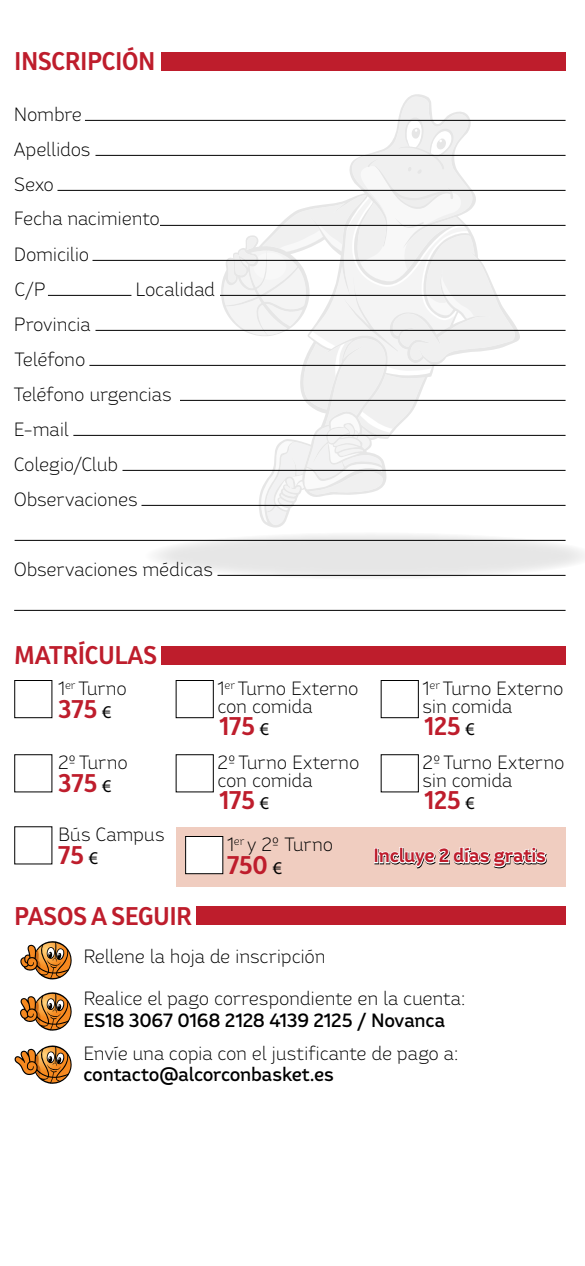
<style>
.page{position:relative;width:585px;height:1266px;background:#fff}
.page>*{position:absolute;margin:0;border:0;box-sizing:border-box;transform-origin:0 0}
.t1{font:700 24px "Bw Helder DEMO W1";color:#be1d2c}
.t2{font:300 18px "Bw Helder DEMO W3";letter-spacing:-.015em;color:#000;scale:.92 1}
.t3{font:500 18px "Bw Helder DEMO W3";letter-spacing:-.015em;color:#000;scale:.92 1}
.t4{font:700 18px "Bw Helder DEMO W3";letter-spacing:-.015em;color:#be1d2c;scale:.92 1}
.s1{font-family:"Myriad Pro";font-weight:400;font-size:18px;color:#000}
</style>
<div class="page">
<svg style="left:144px;top:96px;width:441px;height:481px"></svg>
<div style="left:176px;top:827px;width:390px;height:60px;background:#f0cdc0"></div>
<hr style="left:85px;top:120px;width:481px;height:1px;background:#000">
<hr style="left:58px;top:190px;width:508px;height:1px;background:#000">
<hr style="left:48px;top:295px;width:83px;height:1px;background:#000">
<hr style="left:96px;top:330px;width:470px;height:1px;background:#000">
<hr style="left:89px;top:365px;width:477px;height:1px;background:#000">
<hr style="left:180px;top:400px;width:386px;height:1px;background:#000">
<hr style="left:73px;top:435px;width:493px;height:1px;background:#000">
<hr style="left:122px;top:470px;width:444px;height:1px;background:#000">
<hr style="left:142px;top:505px;width:424px;height:1px;background:#000">
<hr style="left:15px;top:540px;width:551px;height:1px;background:#000">
<hr style="left:218px;top:575px;width:348px;height:1px;background:#000">
<hr style="left:14px;top:610px;width:552px;height:1px;background:#000">
<hr style="left:96px;top:155px;width:470px;height:1px;background:#000">
<hr style="left:160px;top:225px;width:406px;height:1px;background:#000">
<hr style="left:92px;top:260px;width:474px;height:1px;background:#000">
<hr style="left:220px;top:295px;width:346px;height:1px;background:#000">
<div style="left:161px;top:646px;width:405px;height:18px;background:#be1d2c"></div>
<div style="left:161px;top:52px;width:405px;height:19px;background:#be1d2c"></div>
<div style="left:15px;top:680px;width:37px;height:38px;border:1px solid #000"></div>
<div style="left:186px;top:837px;width:37px;height:37px;background:#fff"></div>
<div style="left:186px;top:836px;width:37px;height:38px;border:1px solid #000"></div>
<div style="left:176px;top:680px;width:37px;height:38px;border:1px solid #000"></div>
<div style="left:381px;top:680px;width:37px;height:38px;border:1px solid #000"></div>
<div style="left:196px;top:907px;width:370px;height:18px;background:#be1d2c"></div>
<svg style="left:20px;top:941px;width:52px;height:39px"></svg>
<svg style="left:20px;top:992px;width:52px;height:39px"></svg>
<svg style="left:15px;top:1045px;width:57px;height:39px"></svg>
<div style="left:374px;top:848px;width:4px;height:15px;border:2px solid #fff"></div>
<svg style="left:376px;top:847px;width:171px;height:22px"></svg>
<p class="t1" style="left:15px;top:46px;width:142px">INSCRIPCIÓN</p>
<p class="t2" style="left:14px;top:103px;width:75px">Nombre</p>
<p class="t2" style="left:14px;top:138px;width:85px">Apellidos</p>
<p class="t2" style="left:14px;top:173px;width:45px">Sexo</p>
<p class="t2" style="left:14px;top:208px;width:160px">Fecha nacimiento</p>
<p class="t2" style="left:14px;top:243px;width:84px">Domicilio</p>
<p class="t2" style="left:15px;top:278px;width:35px">C/P</p>
<p class="t2" style="left:136px;top:278px;width:88px">Localidad</p>
<p class="t2" style="left:14px;top:313px;width:85px">Provincia</p>
<p class="t2" style="left:15px;top:348px;width:79px">Teléfono</p>
<p class="t2" style="left:14px;top:383px;width:173px">Teléfono urgencias</p>
<p class="t2" style="left:14px;top:418px;width:61px">E-mail</p>
<p class="t2" style="left:14px;top:453px;width:115px">Colegio/Club</p>
<p class="t2" style="left:14px;top:488px;width:136px">Observaciones</p>
<p class="t2" style="left:14px;top:558px;width:218px">Observaciones médicas</p>
<p class="t1" style="left:15px;top:640px;width:144px">MATRÍCULAS</p>
<p class="t2" style="left:58px;top:677px;width:76px">1<sup>er</sup> Turno</p>
<p class="t1" style="left:58px;top:694px;width:55px">375 <span class="s1">€</span></p>
<p class="t2" style="left:58px;top:751px;width:77px">2º Turno</p>
<p class="t1" style="left:58px;top:768px;width:55px">375 <span class="s1">€</span></p>
<p class="t2" style="left:58px;top:823px;width:117px">Bús Campus</p>
<p class="t1" style="left:58px;top:840px;width:41px">75 <span class="s1">€</span></p>
<p class="t1" style="left:15px;top:901px;width:179px">PASOS A SEGUIR</p>
<p class="t2" style="left:218px;top:677px;width:155px">1<sup>er</sup> Turno Externo</p>
<p class="t2" style="left:218px;top:695px;width:105px">con comida</p>
<p class="t1" style="left:220px;top:711px;width:51px">175 <span class="s1">€</span></p>
<p class="t2" style="left:218px;top:751px;width:156px">2º Turno Externo</p>
<p class="t2" style="left:218px;top:769px;width:105px">con comida</p>
<p class="t1" style="left:220px;top:785px;width:51px">175 <span class="s1">€</span></p>
<p class="t2" style="left:227px;top:833px;width:117px">1<sup>er</sup> y 2º Turno</p>
<p class="t1" style="left:227px;top:850px;width:57px">750 <span class="s1">€</span></p>
<p class="t2" style="left:423px;top:677px;width:155px">1<sup>er</sup> Turno Externo</p>
<p class="t2" style="left:423px;top:695px;width:99px">sin comida</p>
<p class="t1" style="left:425px;top:711px;width:52px">125 <span class="s1">€</span></p>
<p class="t2" style="left:423px;top:751px;width:156px">2º Turno Externo</p>
<p class="t2" style="left:423px;top:769px;width:99px">sin comida</p>
<p class="t1" style="left:425px;top:785px;width:52px">125 <span class="s1">€</span></p>
<p class="t4" style="left:374px;top:844px;width:189px">Incluye 2 días gratis</p>
<p class="t2" style="left:84px;top:946px;width:265px">Rellene la hoja de inscripción</p>
<p class="t2" style="left:84px;top:988px;width:417px">Realice el pago correspondiente en la cuenta:</p>
<p class="t3" style="left:84px;top:1009px;width:394px">ES18 3067 0168 2128 4139 2125 / Novanca</p>
<p class="t2" style="left:84px;top:1042px;width:409px">Envíe una copia con el justificante de pago a:</p>
<p class="t3" style="left:84px;top:1063px;width:274px">contacto@alcorconbasket.es</p>
</div>
